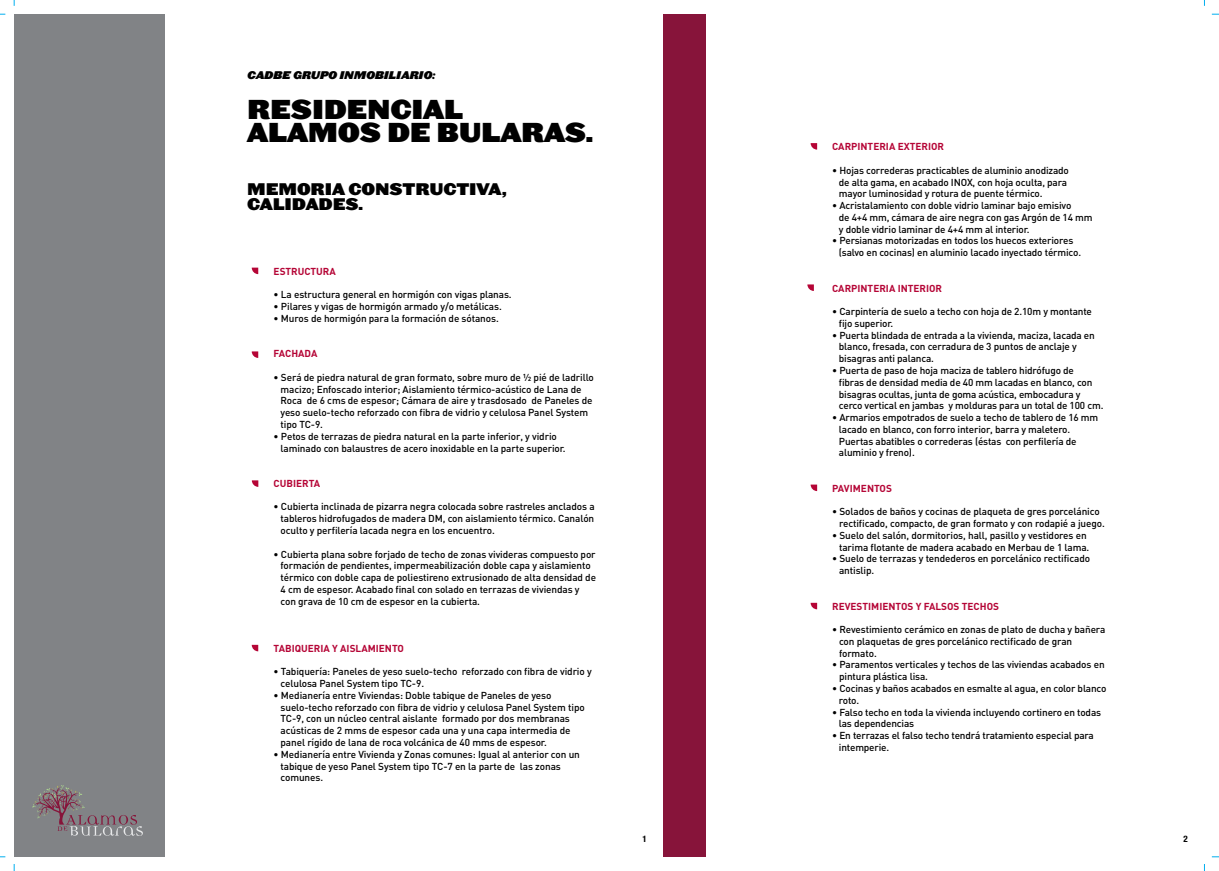
<style>
.page{position:relative;width:1219px;height:871px;background:#fff}
.page>*{position:absolute;margin:0;border:0;box-sizing:border-box;transform-origin:0 0}
.t1{font:26px/23px "Leviathan HTF Black";letter-spacing:-.01em;color:#000}
.t2{font:16px/15px "Leviathan HTF Black";letter-spacing:-.01em;color:#000}
.t3{font:10.6px "Leviathan HTF Black Italic";letter-spacing:-.01em;color:#000}
.t4{font:500 10px/11.8px "DIN";letter-spacing:-.01em;color:#000}
.t5{font:700 10px "DIN";color:#b50536}
.t6{font:700 condensed 9px "Helvetica Neue";color:#000}
</style>
<div class="page">
<div style="left:14px;top:14px;width:151px;height:842px;background:#818386"></div>
<div style="left:663px;top:14px;width:43px;height:842px;background:#87143a"></div>
<svg style="left:811px;top:143px;width:6px;height:6px"></svg>
<svg style="left:807px;top:284px;width:7px;height:7px"></svg>
<svg style="left:811px;top:484px;width:6px;height:7px"></svg>
<svg style="left:811px;top:602px;width:6px;height:7px"></svg>
<svg style="left:252px;top:267px;width:6px;height:7px"></svg>
<svg style="left:252px;top:351px;width:6px;height:7px"></svg>
<svg style="left:252px;top:480px;width:6px;height:6px"></svg>
<svg style="left:252px;top:644px;width:6px;height:7px"></svg>
<svg style="left:32px;top:785px;width:111px;height:50px"></svg>
<p class="t3" style="left:247px;top:68px;width:190px">CADBE GRUPO INMOBILIARIO:</p>
<h1 class="t1" style="left:247px;top:98px;width:348px">RESIDENCIAL<br>ALAMOS DE BULARAS.</h1>
<h2 class="t2" style="left:247px;top:182px;width:261px">MEMORIA CONSTRUCTIVA,<br>CALIDADES.</h2>
<p class="t5" style="left:274px;top:264px;width:64px">ESTRUCTURA</p>
<p class="t4" style="left:274px;top:288px;width:240px">• La estructura general en hormigón con vigas planas.</p>
<p class="t4" style="left:274px;top:300px;width:230px">• Pilares y vigas de hormigón armado y/o metálicas.</p>
<p class="t4" style="left:274px;top:312px;width:227px">• Muros de hormigón para la formación de sótanos.</p>
<p class="t5" style="left:274px;top:347px;width:45px">FACHADA</p>
<p class="t4" style="left:281px;top:371px;width:315px;text-indent:-7px">• Será de piedra natural de gran formato, sobre muro de ½ pié de ladrillo macizo; Enfoscado interior; Aislamiento térmico-acústico de Lana de Roca de 6 cms de espesor; Cámara de aire y trasdosado de Paneles de yeso suelo-techo reforzado con fibra de vidrio y celulosa Panel System tipo TC-9.</p>
<p class="t4" style="left:281px;top:429px;width:287px;text-indent:-7px">• Petos de terrazas de piedra natural en la parte inferior, y vidrio laminado con balaustres de acero inoxidable en la parte superior.</p>
<p class="t5" style="left:274px;top:476px;width:48px">CUBIERTA</p>
<p class="t4" style="left:281px;top:500px;width:316px;text-align:justify;text-indent:-7px">• Cubierta inclinada de pizarra negra colocada sobre rastreles anclados a tableros hidrofugados de madera DM, con aislamiento térmico. Canalón oculto y perfilería lacada negra en los encuentro.</p>
<p class="t4" style="left:281px;top:547px;width:317px;text-indent:-7px">• Cubierta plana sobre forjado de techo de zonas vivideras compuesto por formación de pendientes, impermeabilización doble capa y aislamiento térmico con doble capa de poliestireno extrusionado de alta densidad de 4 cm de espesor. Acabado final con solado en terrazas de viviendas y con grava de 10 cm de espesor en la cubierta.</p>
<p class="t5" style="left:274px;top:641px;width:132px">TABIQUERIA Y AISLAMIENTO</p>
<p class="t4" style="left:281px;top:665px;width:313px;text-indent:-7px">• Tabiquería: Paneles de yeso suelo-techo reforzado con fibra de vidrio y celulosa Panel System tipo TC-9.</p>
<p class="t4" style="left:281px;top:688px;width:306px;text-indent:-7px">• Medianería entre Viviendas: Doble tabique de Paneles de yeso suelo-techo reforzado con fibra de vidrio y celulosa Panel System tipo TC-9, con un núcleo central aislante formado por dos membranas acústicas de 2 mms de espesor cada una y una capa intermedia de panel rígido de lana de roca volcánica de 40 mms de espesor.</p>
<p class="t4" style="left:281px;top:747px;width:301px;text-indent:-7px">• Medianería entre Vivienda y Zonas comunes: Igual al anterior con un tabique de yeso Panel System tipo TC-7 en la parte de las zonas comunes.</p>
<p class="t5" style="left:832px;top:140px;width:113px">CARPINTERIA EXTERIOR</p>
<p class="t4" style="left:839px;top:164px;width:232px;text-indent:-7px">• Hojas correderas practicables de aluminio anodizado de alta gama, en acabado INOX, con hoja oculta, para mayor luminosidad y rotura de puente térmico.</p>
<p class="t4" style="left:839px;top:199px;width:255px;text-indent:-7px">• Acristalamiento con doble vidrio laminar bajo emisivo<br>de 4+4 mm, cámara de aire negra con gas Argón de 14 mm y doble vidrio laminar de 4+4 mm al interior.</p>
<p class="t4" style="left:839px;top:234px;width:244px;text-indent:-7px">• Persianas motorizadas en todos los huecos exteriores (salvo en cocinas) en aluminio lacado inyectado térmico.</p>
<p class="t5" style="left:832px;top:281px;width:112px">CARPINTERIA INTERIOR</p>
<p class="t4" style="left:839px;top:305px;width:255px;text-indent:-7px">• Carpintería de suelo a techo con hoja de 2.10m y montante fijo superior.</p>
<p class="t4" style="left:839px;top:329px;width:257px;text-indent:-7px">• Puerta blindada de entrada a la vivienda, maciza, lacada en blanco, fresada, con cerradura de 3 puntos de anclaje y bisagras anti palanca.</p>
<p class="t4" style="left:839px;top:364px;width:266px;text-indent:-7px">• Puerta de paso de hoja maciza de tablero hidrófugo de<br>fibras de densidad media de 40 mm lacadas en blanco, con bisagras ocultas, junta de goma acústica, embocadura y cerco vertical en jambas y molduras para un total de 100 cm.</p>
<p class="t4" style="left:839px;top:411px;width:261px;text-indent:-7px">• Armarios empotrados de suelo a techo de tablero de 16 mm lacado en blanco, con forro interior, barra y maletero.<br>Puertas abatibles o correderas (éstas con perfilería de aluminio y freno).</p>
<p class="t5" style="left:832px;top:481px;width:61px">PAVIMENTOS</p>
<p class="t4" style="left:839px;top:505px;width:267px;text-indent:-7px">• Solados de baños y cocinas de plaqueta de gres porcelánico rectificado, compacto, de gran formato y con rodapié a juego.</p>
<p class="t4" style="left:832px;top:529px;width:259px;text-align:right">• Suelo del salón, dormitorios, hall, pasillo y vestidores en tarima flotante de madera acabado en Merbau de 1 lama.</p>
<p class="t4" style="left:839px;top:552px;width:253px;text-indent:-7px">• Suelo de terrazas y tendederos en porcelánico rectificado antislip.</p>
<p class="t5" style="left:832px;top:599px;width:168px">REVESTIMIENTOS Y FALSOS TECHOS</p>
<p class="t4" style="left:839px;top:623px;width:268px;text-indent:-7px">• Revestimiento cerámico en zonas de plato de ducha y bañera con plaquetas de gres porcelánico rectificado de gran formato.</p>
<p class="t4" style="left:839px;top:658px;width:267px;text-indent:-7px">• Paramentos verticales y techos de las viviendas acabados en pintura plástica lisa.</p>
<p class="t4" style="left:839px;top:682px;width:269px;text-indent:-7px">• Cocinas y baños acabados en esmalte al agua, en color blanco roto.</p>
<p class="t4" style="left:839px;top:705px;width:264px;text-indent:-7px">• Falso techo en toda la vivienda incluyendo cortinero en todas las dependencias</p>
<p class="t4" style="left:839px;top:729px;width:257px;text-indent:-7px">• En terrazas el falso techo tendrá tratamiento especial para intemperie.</p>
<p class="t6" style="left:642px;top:833px;width:6px">1</p>
<p class="t6" style="left:1183px;top:833px;width:6px">2</p>
</div>
